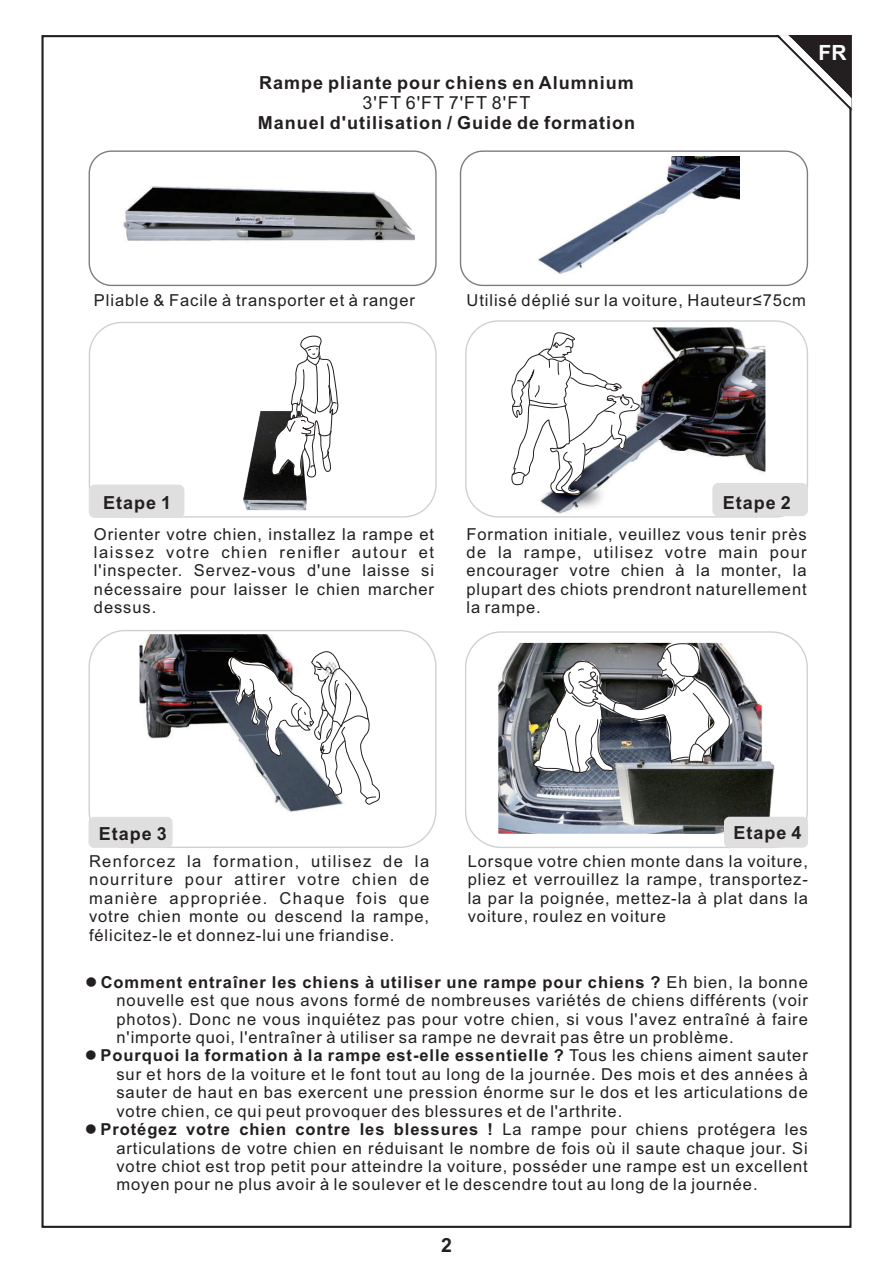
<style>
.page{position:relative;width:893px;height:1263px;background:#fff}
.page>*{position:absolute;margin:0;border:0;box-sizing:border-box;transform-origin:0 0}
.t1{font:700 21px "Arial";color:#fff}
.t2{font:700 19.5px "Arial";color:#231f20}
.t3{font:700 18px "Arial";letter-spacing:.055em;color:#231f20}
.t4{font:18px "Arial";letter-spacing:.055em;color:#231f20}
.t5{font:16.5px/18.5px "Arial";letter-spacing:.055em;color:#231f20;text-align:justify}
.s1{font-weight:700}
</style>
<div class="page">
<svg style="left:775px;top:35px;width:77px;height:79px"></svg>
<svg style="left:460px;top:150px;width:348px;height:136px"></svg>
<svg style="left:89px;top:150px;width:348px;height:136px"></svg>
<svg style="left:89px;top:322px;width:348px;height:196px"></svg>
<svg style="left:465px;top:320px;width:343px;height:198px"></svg>
<div style="left:89px;top:485px;width:95px;height:33px;background:#e0dfdf"></div>
<div style="left:712px;top:483px;width:96px;height:33px;background:#e0dfdf"></div>
<svg style="left:89px;top:630px;width:347px;height:218px"></svg>
<svg style="left:465px;top:631px;width:332px;height:217px"></svg>
<img style="left:140px;top:634px;width:262px;height:211px">
<svg style="left:229px;top:649px;width:153px;height:157px"></svg>
<div style="left:88px;top:817px;width:85px;height:31px;background:#e0dfdf"></div>
<img style="left:498px;top:643px;width:32px;height:191px">
<svg style="left:530px;top:642px;width:278px;height:206px"></svg>
<p class="t3" style="left:259px;top:75px;width:376px">Rampe pliante pour chiens en Alumnium</p>
<p class="t4" style="left:363px;top:96px;width:169px">3'FT 6'FT 7'FT 8'FT</p>
<p class="t3" style="left:258px;top:116px;width:379px">Manuel d'utilisation / Guide de formation</p>
<p class="t1" style="left:818px;top:44px;width:29px">FR</p>
<p class="t5" style="left:94px;top:293px;width:322px">Pliable &amp; Facile à transporter et à ranger</p>
<p class="t5" style="left:467px;top:293px;width:341px">Utilisé déplié sur la voiture, Hauteur≤75cm</p>
<p class="t3" style="left:103px;top:495px;width:70px">Etape 1</p>
<p class="t5" style="left:94px;top:526px;width:342px">Orienter votre chien, installez la rampe et laissez votre chien renifler autour et l'inspecter. Servez-vous d'une laisse si nécessaire pour laisser le chien marcher dessus.</p>
<p class="t5" style="left:466px;top:526px;width:342px">Formation initiale, veuillez vous tenir près de la rampe, utilisez votre main pour encourager votre chien à la monter, la plupart des chiots prendront naturellement la rampe.</p>
<p class="t3" style="left:723px;top:495px;width:70px">Etape 2</p>
<p class="t3" style="left:99px;top:826px;width:70px">Etape 3</p>
<p class="t3" style="left:733px;top:826px;width:70px">Etape 4</p>
<p class="t5" style="left:89px;top:853px;width:342px">Renforcez la formation, utilisez de la nourriture pour attirer votre chien de manière appropriée. Chaque fois que votre chien monte ou descend la rampe, félicitez-le et donnez-lui une friandise.</p>
<p class="t5" style="left:468px;top:853px;width:342px">Lorsque votre chien monte dans la voiture, pliez et verrouillez la rampe, transportez&shy;la par la poignée, mettez-la à plat dans la voiture, roulez en voiture</p>
<p class="t5" style="left:116px;top:974px;width:693px;text-indent:-31px">● <span class="s1">Comment entraîner les chiens à utiliser une rampe pour chiens ?</span> Eh bien, la bonne nouvelle est que nous avons formé de nombreuses variétés de chiens différents (voir photos). Donc ne vous inquiétez pas pour votre chien, si vous l'avez entraîné à faire n'importe quoi, l'entraîner à utiliser sa rampe ne devrait pas être un problème.</p>
<p class="t5" style="left:116px;top:1048px;width:693px;text-indent:-31px">● <span class="s1">Pourquoi la formation à la rampe est-elle essentielle ?</span> Tous les chiens aiment sauter sur et hors de la voiture et le font tout au long de la journée. Des mois et des années à sauter de haut en bas exercent une pression énorme sur le dos et les articulations de votre chien, ce qui peut provoquer des blessures et de l'arthrite.</p>
<p class="t5" style="left:116px;top:1121px;width:693px;text-indent:-31px">● <span class="s1">Protégez votre chien contre les blessures !</span> La rampe pour chiens protégera les articulations de votre chien en réduisant le nombre de fois où il saute chaque jour. Si votre chiot est trop petit pour atteindre la voiture, posséder une rampe est un excellent moyen pour ne plus avoir à le soulever et le descendre tout au long de la journée.</p>
<p class="t2" style="left:441px;top:1238px;width:12px">2</p>
</div>
